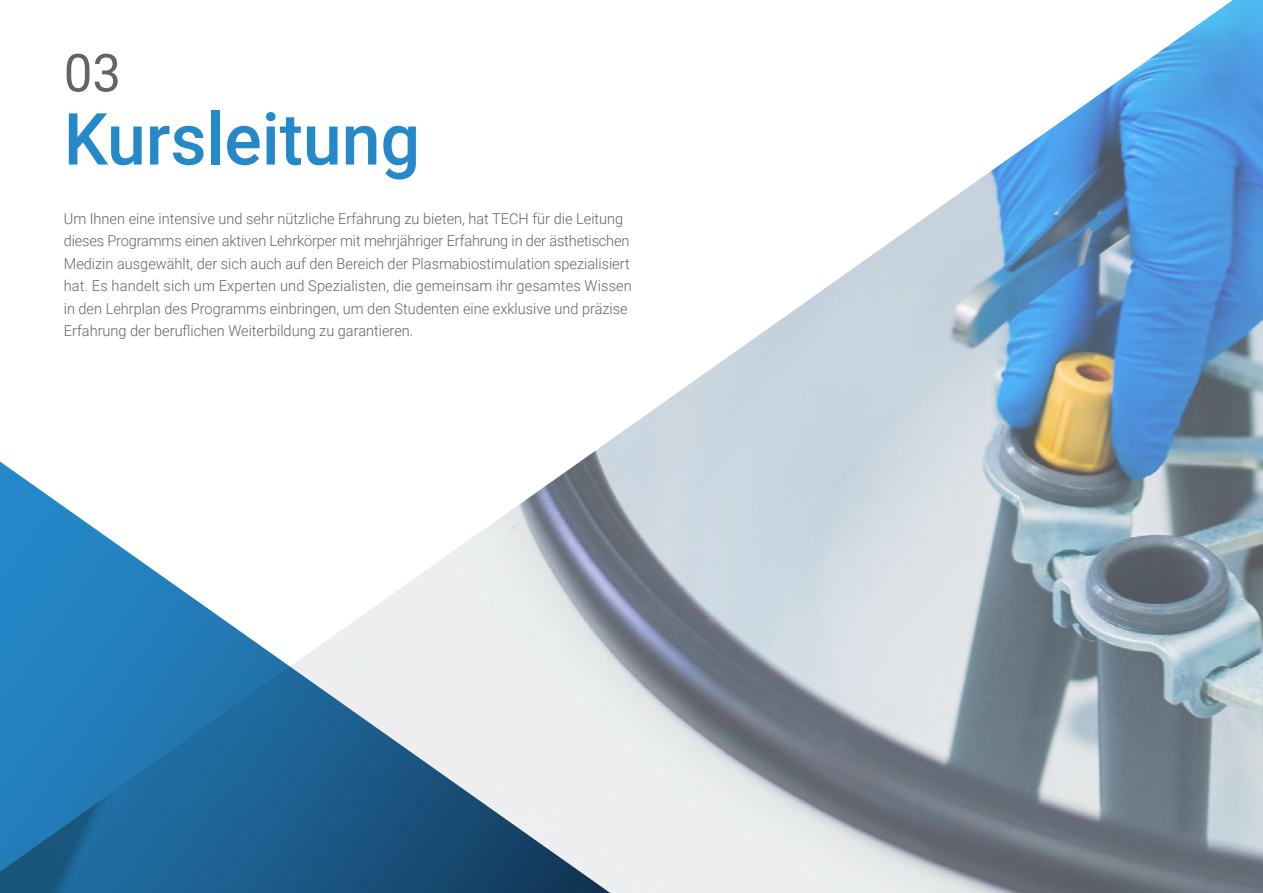
<style>
.page{position:relative;width:1263px;height:893px;background:#fff}
.page>*{position:absolute;margin:0;border:0;box-sizing:border-box;transform-origin:0 0}
.t1{font:500 72px "Roboto";color:#2488c9}
.t2{font:52.5px "Roboto";color:#61646a}
.t3{font:300 15px/22.5px "Roboto";color:#61646a}
</style>
<div class="page">
<img style="left:602px;top:0;width:661px;height:893px">
<svg style="left:0;top:446px;width:640px;height:447px"></svg>
<h2 class="t2" style="left:64px;top:36px;width:59px">03</h2>
<h1 class="t1" style="left:64px;top:89px;width:358px">Kursleitung</h1>
<p class="t3" style="left:64px;top:207px;width:570px">Um Ihnen eine intensive und sehr nützliche Erfahrung zu bieten, hat TECH für die Leitung dieses Programms einen aktiven Lehrkörper mit mehrjähriger Erfahrung in der ästhetischen Medizin ausgewählt, der sich auch auf den Bereich der Plasmabiostimulation spezialisiert hat. Es handelt sich um Experten und Spezialisten, die gemeinsam ihr gesamtes Wissen in den Lehrplan des Programms einbringen, um den Studenten eine exklusive und präzise Erfahrung der beruflichen Weiterbildung zu garantieren.</p>
</div>
